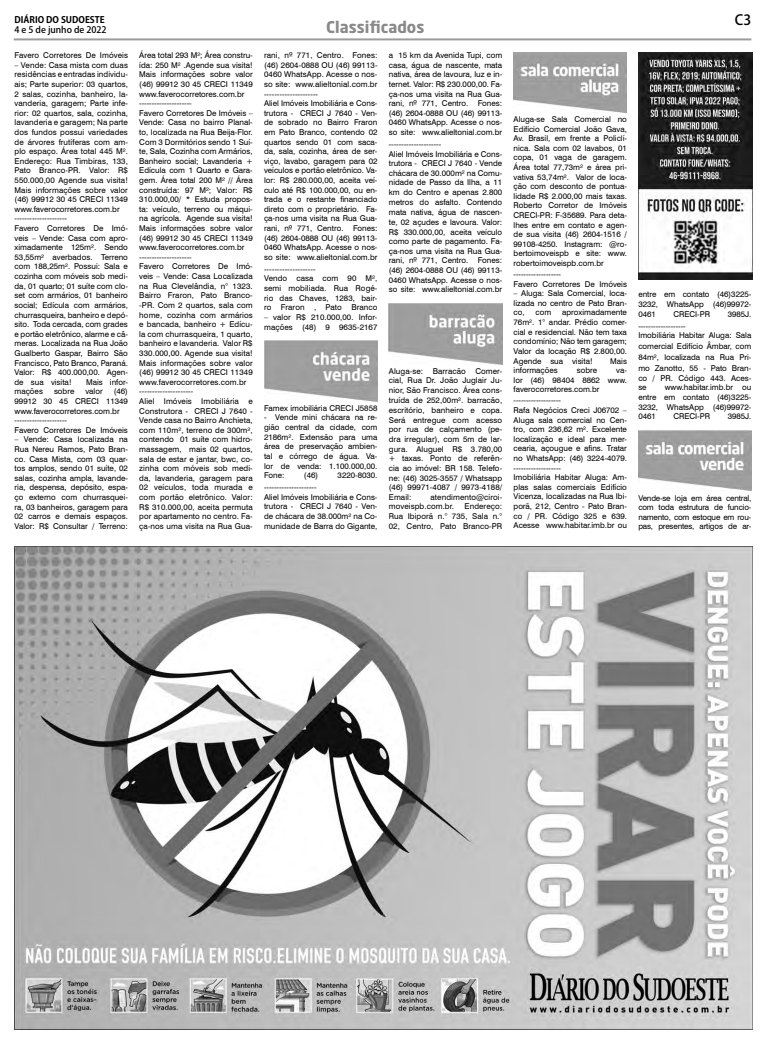
<style>
.page{position:relative;width:766px;height:1044px;background:#fff}
.page>*{position:absolute;margin:0;border:0;box-sizing:border-box;transform-origin:0 0}
.t1{font:700 16px "Neo Sans Pro";color:#898989}
.t2{font:500 14px "Koz Go Pro";color:#000}
.t3{font:700 9px "Koz Go Pro";color:#000}
.t4{font:500 9px "Koz Go Pro";color:#000}
.t5{font:8px/9.6px "Swiss 721 BT";color:#000}
</style>
<div class="page">
<hr style="left:14px;top:38px;width:737px;height:2px;background:#9c9c9c">
<img style="left:14px;top:546px;width:738px;height:483px">
<img style="left:264px;top:340px;width:113px;height:61px">
<img style="left:389px;top:303px;width:113px;height:61px">
<img style="left:513px;top:52px;width:113px;height:60px">
<img style="left:638px;top:52px;width:114px;height:227px">
<img style="left:638px;top:430px;width:113px;height:61px">
<p class="t3" style="left:15px;top:13px;width:92px">DIÁRIO DO SUDOESTE</p>
<p class="t2" style="left:734px;top:11px;width:18px">C3</p>
<p class="t4" style="left:15px;top:24px;width:94px">4 e 5 de junho de 2022</p>
<p class="t1" style="left:326px;top:16px;width:100px">Classificados</p>
<p class="t5" style="left:15px;top:50px;width:115px">Favero Corretores De Imóveis</p>
<p class="t5" style="left:15px;top:60px;width:115px">– Vende: Casa mista com duas residências e entradas individu&shy;ais; Parte superior: 03 quartos,<br>2 salas, cozinha, banheiro, la&shy;vanderia, garagem; Parte infe&shy;rior: 02 quartos, sala, cozinha, lavanderia e garagem; Na parte dos fundos possui variedades de árvores frutíferas com am&shy;plo espaço. Área total 445 M².<br>Endereço: Rua Timbiras, 133,<br>Pato Branco-PR. Valor: R$<br>550.000,00 Agende sua visita!<br>Mais informações sobre valor (46) 99912 30 45 CRECI 11349 www.faverocorretores.com.br ---------------------<br>Favero Corretores De Imó&shy;veis – Vende: Casa com apro&shy;ximadamente 125m². Sendo<br>53,55m² averbados. Terreno com 188,25m². Possui: Sala e cozinha com móveis sob medi&shy;da, 01 quarto; 01 suíte com clo&shy;set com armários, 01 banheiro social; Edícula com armários, churrasqueira, banheiro e depó&shy;sito. Toda cercada, com grades e portão eletrônico, alarme e câ&shy;meras. Localizada na Rua João<br>Gualberto Gaspar, Bairro São<br>Francisco, Pato Branco, Paraná.<br>Valor: R$ 400.000,00. Agen&shy;de sua visita!</p>
<p class="t5" style="left:139px;top:50px;width:115px">Área total 293 M²; Área constru&shy;ída: 250 M² .Agende sua visita!<br>Mais informações sobre valor (46) 99912 30 45 CRECI 11349 www.faverocorretores.com.br ---------------------<br>Favero Corretores De Imóveis –<br>Vende: Casa no bairro Planal&shy;to, localizada na Rua Beija-Flor.<br>Com 3 Dormitórios sendo 1 Suí&shy;te, Sala, Cozinha com Armários,<br>Banheiro social; Lavanderia +<br>Edícula com 1 Quarto e Gara&shy;gem. Área total 200 M² // Área construída: 97 M²; Valor: R$<br>310.000,00/ * Estuda propos&shy;ta: veículo, terreno ou máqui&shy;na agrícola. Agende sua visita!<br>Mais informações sobre valor (46) 99912 30 45 CRECI 11349 www.faverocorretores.com.br ---------------------<br>Favero Corretores De Imó&shy;veis – Vende: Casa Localizada na Rua Clevelândia, n° 1323.<br>Bairro Fraron, Pato Branco--PR. Com 2 quartos, sala com home, cozinha com armários e bancada, banheiro + Edícu&shy;la com churrasqueira, 1 quarto, banheiro e lavanderia. Valor R$<br>330.000,00. Agende sua visita!<br>Mais informações sobre valor (46) 99912 30 45 CRECI 11349 www.faverocorretores.com.br ---------------------<br>Aliel Imóveis Imobiliária e<br>Construtora - CRECI J 7640 -<br>Vende casa no Bairro Anchieta, com 110m², terreno de 300m², contendo 01 suíte com hidro&shy;massagem, mais 02 quartos, sala de estar e jantar, bwc, co&shy;zinha com móveis sob medi&shy;da, lavanderia, garagem para<br>02 veículos, toda murada e com portão eletrônico. Valor:<br>R$ 310.000,00, aceita permuta por apartamento no centro. Fa&shy;ça-nos uma visita na Rua Gua-</p>
<p class="t5" style="left:264px;top:50px;width:115px">rani, nº 771, Centro. Fones: (46) 2604-0888 OU (46) 99113-<br>0460 WhatsApp. Acesse o nos&shy;so site: www.alieltonial.com.br ---------------------<br>Aliel Imóveis Imobiliária e Cons&shy;trutora - CRECI J 7640 - Ven&shy;de sobrado no Bairro Fraron em Pato Branco, contendo 02 quartos sendo 01 com saca&shy;da, sala, cozinha, área de ser&shy;viço, lavabo, garagem para 02 veículos e portão eletrônico. Va&shy;lor: R$ 280.000,00, aceita veí&shy;culo até R$ 100.000,00, ou en&shy;trada e o restante financiado direto com o proprietário. Fa&shy;ça-nos uma visita na Rua Gua&shy;rani, nº 771, Centro. Fones: (46) 2604-0888 OU (46) 99113-<br>0460 WhatsApp. Acesse o nos&shy;so site: www.alieltonial.com.br</p>
<p class="t5" style="left:389px;top:50px;width:115px;text-align:justify">a 15 km da Avenida Tupi, com casa, água de nascente, mata nativa, área de lavoura, luz e in&shy;ternet. Valor: R$ 230.000,00. Fa&shy;ça-nos uma visita na Rua Gua&shy;rani, nº 771, Centro. Fones: (46) 2604-0888 OU (46) 99113- 0460 WhatsApp. Acesse o nos&shy;so site: www.alieltonial.com.br</p>
<p class="t5" style="left:389px;top:139px;width:115px">---------------------<br>Aliel Imóveis Imobiliária e Cons&shy;trutora - CRECI J 7640 - Vende chácara de 30.000m² na Comu&shy;nidade de Passo da Ilha, a 11 km do Centro e apenas 2.800 metros do asfalto. Contendo mata nativa, água de nascen&shy;te, 02 açudes e lavoura. Valor:<br>R$ 330.000,00, aceita veículo como parte de pagamento. Fa&shy;ça-nos uma visita na Rua Gua&shy;rani, nº 771, Centro. Fones: (46) 2604-0888 OU (46) 99113-<br>0460 WhatsApp. Acesse o nos&shy;so site: www.alieltonial.com.br</p>
<p class="t5" style="left:513px;top:114px;width:115px;text-align:justify">Aluga-se Sala Comercial no Edifício Comercial João Gava, Av. Brasil, em frente a Policlí&shy;nica. Sala com 02 lavabos, 01 copa, 01 vaga de garagem.<br>Área total 77,73m² e área pri&shy;vativa 53,74m². Valor de loca&shy;ção com desconto de pontua&shy;lidade R$ 2.000,00 mais taxas.<br>Roberto Corretor de Imóveis CRECI-PR: F-35689. Para deta&shy;lhes entre em contato e agen&shy;de sua visita (46) 2604-1516 / 99108-4250. Instagram: @ro&shy;bertoimoveispb e site: www. robertoimoveispb.com.br</p>
<p class="t5" style="left:513px;top:269px;width:115px">-------------------<br>Favero Corretores De Imóveis</p>
<p class="t5" style="left:513px;top:288px;width:115px;text-align:justify">– Aluga: Sala Comercial, loca&shy;lizada no centro de Pato Bran&shy;co,</p>
<p class="t5" style="left:264px;top:264px;width:115px">--------------------<br>Vendo casa com 90 M², semi mobiliada. Rua Rogé&shy;rio das Chaves, 1283, bair&shy;ro Fraron , Pato Branco</p>
<p class="t5" style="left:264px;top:312px;width:115px">– valor R$ 210.000,00. Infor&shy;mações (48) 9 9635-2167</p>
<p class="t5" style="left:638px;top:289px;width:114px;text-align:justify">entre em contato (46)3225- 3232, WhatsApp (46)99972- 0461</p>
<p class="t5" style="left:513px;top:307px;width:115px;text-align:justify;text-indent:49px">aproximadamente 76m². 1° andar. Prédio comer&shy;cial e residencial. Não tem taxa condomínio; Não tem garagem; Valor da locação R$ 2.800,00.<br>Agende sua visita!</p>
<p class="t5" style="left:673px;top:308px;width:38px">CRECI-PR</p>
<p class="t5" style="left:727px;top:308px;width:25px">3985J.</p>
<p class="t5" style="left:638px;top:320px;width:114px">-------------------<br>Imobiliária Habitar Aluga: Sala</p>
<p class="t5" style="left:638px;top:340px;width:114px;line-height:11px;text-align:justify">comercial Edifício Âmbar, com 84m², localizada na Rua Pri&shy;mo Zanotto, 55 - Pato Bran-</p>
<p class="t5" style="left:638px;top:373px;width:114px">co / PR. Código 443. Aces&shy;se</p>
<p class="t5" style="left:535px;top:307px;width:17px">com</p>
<p class="t5" style="left:610px;top:355px;width:18px">Mais</p>
<p class="t5" style="left:513px;top:365px;width:46px">informações</p>
<p class="t5" style="left:576px;top:365px;width:22px">sobre</p>
<p class="t5" style="left:389px;top:365px;width:115px;text-align:justify">Aluga-se: Barracão Comer&shy;cial, Rua Dr. João Juglair Ju&shy;nior, São Francisco. Área cons&shy;truída de 252,00m². barracão, escritório, banheiro e copa.<br>Será entregue com acesso por rua de calçamento (pe&shy;dra irregular), com 5m de lar&shy;gura. Aluguel R$ 3.780,00 + taxas. Ponto de referên&shy;cia ao imóvel: BR 158. Telefo&shy;ne: (46) 3025-3557 / Whatsapp (46) 99971-4087 / 9973-4188/ Email:</p>
<p class="t5" style="left:513px;top:365px;width:115px;text-align:justify;text-indent:103px">va&shy;lor (46) 98404 8862 www. faverocorretores.com.br</p>
<p class="t5" style="left:513px;top:395px;width:115px">-------------------<br>Rafa Negócios Creci J06702 –<br>Aluga sala comercial no Cen&shy;tro, com 236,62 m². Excelente localização e ideal para mer&shy;cearia, açougue e afins. Tratar no WhatsApp: (46) 3224-4079. -------------------<br>Imobiliária Habitar Aluga: Am&shy;plas salas comerciais Edifício<br>Vicenza, localizadas na Rua Ibi&shy;porã, 212, Centro - Pato Bran&shy;co / PR. Código 325 e 639.<br>Acesse www.habitar.imb.br ou</p>
<p class="t5" style="left:86px;top:376px;width:43px">Mais infor-</p>
<p class="t5" style="left:638px;top:382px;width:114px;text-align:justify;text-indent:26px">www.habitar.imb.br ou entre em contato (46)3225- 3232, WhatsApp (46)99972- 0461</p>
<p class="t5" style="left:15px;top:386px;width:30px">mações</p>
<p class="t5" style="left:54px;top:386px;width:22px">sobre</p>
<p class="t5" style="left:85px;top:386px;width:19px">valor</p>
<p class="t5" style="left:15px;top:386px;width:115px;text-indent:99px">(46)<br>99912 30 45 CRECI 11349 www.faverocorretores.com.br ---------------------<br>Favero Corretores De Imóveis</p>
<p class="t5" style="left:15px;top:434px;width:115px;text-align:justify">– Vende: Casa localizada na Rua Nereu Ramos, Pato Bran&shy;co. Casa Mista, com 03 quar&shy;tos amplos, sendo 01 suíte, 02 salas, cozinha ampla, lavande&shy;ria, despensa, depósito, espa&shy;ço externo com churrasquei&shy;ra, 03 banheiros, garagem para 02 carros e demais espaços.<br>Valor: R$ Consultar / Terreno:</p>
<p class="t5" style="left:264px;top:403px;width:115px">Famex imobiliária CRECI J5858</p>
<p class="t5" style="left:264px;top:412px;width:115px;text-align:justify">- Vende mini chácara na re&shy;gião central da cidade, com 2186m². Extensão para uma área de preservação ambien&shy;tal e córrego de água. Va&shy;lor de venda: 1.100.000,00.<br>Fone:</p>
<p class="t5" style="left:673px;top:411px;width:38px">CRECI-PR</p>
<p class="t5" style="left:727px;top:411px;width:25px">3985J.</p>
<p class="t5" style="left:304px;top:470px;width:16px">(46)</p>
<p class="t5" style="left:337px;top:470px;width:41px">3220-8030.</p>
<p class="t5" style="left:264px;top:482px;width:115px">---------------------<br>Aliel Imóveis Imobiliária e Cons&shy;trutora - CRECI J 7640 - Ven&shy;de chácara de 38.000m² na Co&shy;munidade de Barra do Gigante,</p>
<p class="t5" style="left:389px;top:491px;width:115px;text-indent:42px">atendimento@ciroi&shy;moveispb.com.br.</p>
<p class="t5" style="left:638px;top:492px;width:114px;text-align:justify">Vende-se loja em área central, com toda estrutura de funcio&shy;namento, com estoque em rou&shy;pas, presentes, artigos de ar-</p>
<p class="t5" style="left:389px;top:501px;width:115px;text-align:justify;text-indent:76px">Endereço:<br>Rua Ibiporã n.° 735, Sala n.° 02, Centro, Pato Branco-PR</p>
</div>
